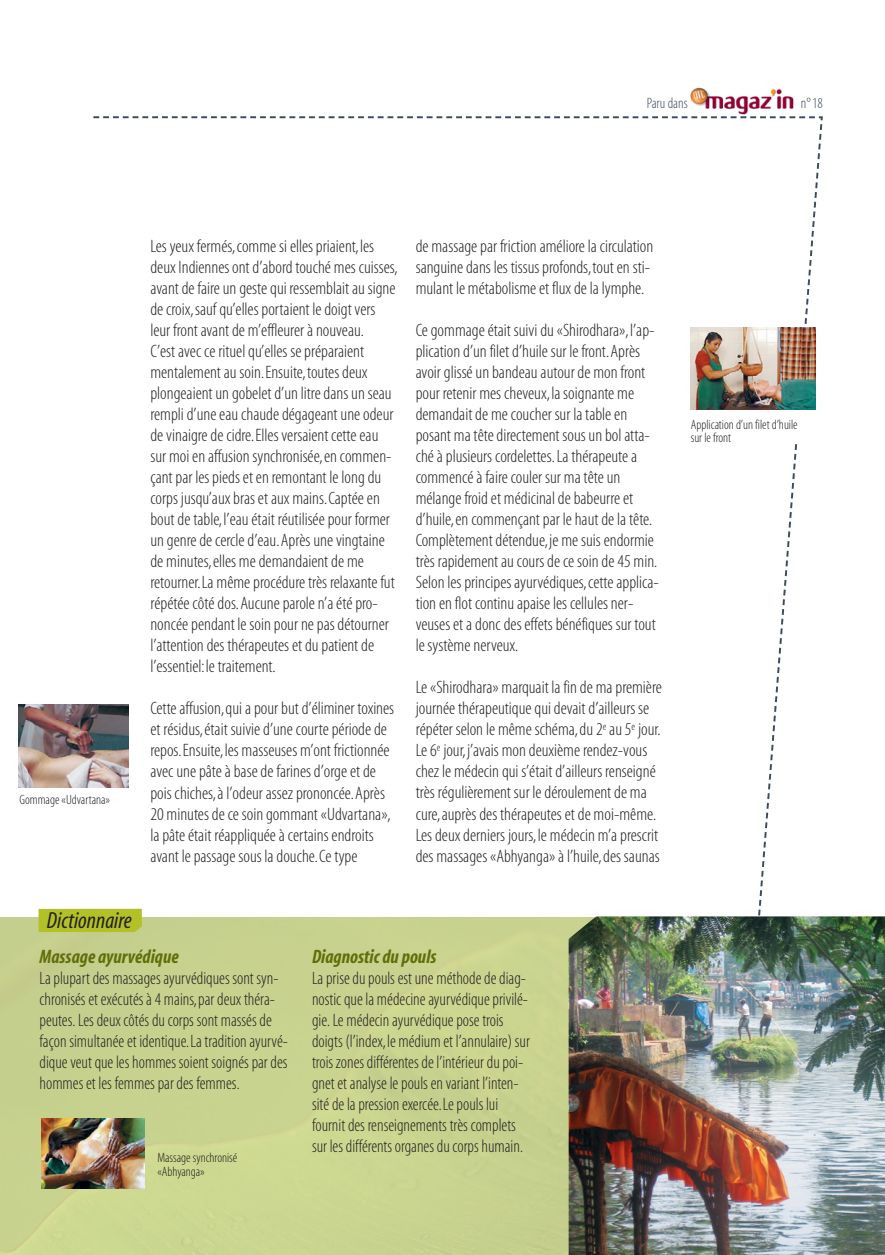
<style>
.page{position:relative;width:885px;height:1255px;background:#fff}
.page>*{position:absolute;margin:0;border:0;box-sizing:border-box;transform-origin:0 0}
.t1{font:23.4px "Myriad MM It 400 300";color:#231f20}
.t2{font:19.5px "Myriad MM It 700 300";color:#616f0a}
.t3{font:18px/21px "Myriad MM 215 300";color:#231f20}
.t4{font:15px "Myriad MM 215 300";color:#3c4b5d}
.t5{font:13.5px/13.5px "Myriad MM 215 300";color:#231f20}
</style>
<div class="page">
<img style="left:690px;top:87px;width:104px;height:28px">
<div style="left:0;top:917px;width:568px;height:337px;background:#c8d28f"></div>
<img style="left:41px;top:1118px;width:104px;height:70px">
<img style="left:18px;top:704px;width:111px;height:83px">
<img style="left:568px;top:916px;width:316px;height:338px">
<img style="left:690px;top:327px;width:125px;height:82px">
<div style="left:39px;top:908px;width:103px;height:24px;background:#b1c126"></div>
<p class="t4" style="left:646px;top:98px;width:42px">Paru dans</p>
<p class="t4" style="left:800px;top:98px;width:24px">n°18</p>
<p class="t5" style="left:20px;top:794px;width:92px">Gommage «Udvartana»</p>
<p class="t1" style="left:47px;top:911px;width:86px">Dictionnaire</p>
<p class="t3" style="left:150px;top:237px;width:249px">Les yeux fermés, comme si elles priaient, les deux Indiennes ont d’abord touché mes cuisses, avant de faire un geste qui ressemblait au signe de croix, sauf qu’elles portaient le doigt vers leur front avant de m’effleurer à nouveau.<br>C’est avec ce rituel qu’elles se préparaient mentalement au soin. Ensuite, toutes deux plongeaient un gobelet d’un litre dans un seau rempli d’une eau chaude dégageant une odeur de vinaigre de cidre. Elles versaient cette eau sur moi en affusion synchronisée, en commen&shy;çant par les pieds et en remontant le long du corps jusqu’aux bras et aux mains. Captée en bout de table, l’eau était réutilisée pour former un genre de cercle d’eau. Après une vingtaine de minutes, elles me demandaient de me retourner. La même procédure très relaxante fut répétée côté dos. Aucune parole n’a été pro&shy;noncée pendant le soin pour ne pas détourner l’attention des thérapeutes et du patient de l’essentiel: le traitement.</p>
<p class="t3" style="left:150px;top:699px;width:245px">Cette affusion, qui a pour but d’éliminer toxines et résidus, était suivie d’une courte période de repos. Ensuite, les masseuses m’ont frictionnée avec une pâte à base de farines d’orge et de pois chiches, à l’odeur assez prononcée. Après 20 minutes de ce soin gommant «Udvartana», la pâte était réappliquée à certains endroits avant le passage sous la douche. Ce type</p>
<p class="t3" style="left:415px;top:237px;width:239px">de massage par friction améliore la circulation sanguine dans les tissus profonds, tout en sti&shy;mulant le métabolisme et flux de la lymphe.</p>
<p class="t3" style="left:415px;top:321px;width:245px">Ce gommage était suivi du «Shirodhara», l’ap&shy;plication d’un filet d’huile sur le front. Après avoir glissé un bandeau autour de mon front pour retenir mes cheveux, la soignante me demandait de me coucher sur la table en posant ma tête directement sous un bol atta&shy;ché à plusieurs cordelettes.La thérapeute a commencé à faire couler sur ma tête un mélange froid et médicinal de babeurre et d’huile, en commençant par le haut de la tête.<br>Complètement détendue, je me suis endormie très rapidement au cours de ce soin de 45 min.<br>Selon les principes ayurvédiques, cette applica&shy;tion en flot continu apaise les cellules ner&shy;veuses et a donc des effets bénéfiques sur tout le système nerveux.</p>
<p class="t3" style="left:415px;top:678px;width:247px">Le «Shirodhara» marquait la fin de ma première journée thérapeutique qui devait d’ailleurs se répéter selon le même schéma, du 2<sup>e</sup> au 5<sup>e</sup> jour.<br>Le 6<sup>e</sup> jour, j’avais mon deuxième rendez-vous chez le médecin qui s’était d’ailleurs renseigné très régulièrement sur le déroulement de ma cure, auprès des thérapeutes et de moi-même.<br>Les deux derniers jours, le médecin m’a prescrit des massages «Abhyanga» à l’huile, des saunas</p>
<p class="t5" style="left:690px;top:419px;width:108px">Application d’un filet d’huile sur le front</p>
<p class="t2" style="left:40px;top:949px;width:141px">Massage ayurvédique</p>
<p class="t3" style="left:40px;top:969px;width:250px">La plupart des massages ayurvédiques sont syn&shy;chronisés et exécutés à 4 mains, par deux théra&shy;peutes. Les deux côtés du corps sont massés de façon simultanée et identique. La tradition ayurvé&shy;dique veut que les hommes soient soignés par des hommes et les femmes par des femmes.</p>
<p class="t5" style="left:157px;top:1152px;width:81px">Massage synchronisé «Abhyanga»</p>
<p class="t2" style="left:312px;top:949px;width:126px">Diagnostic du pouls</p>
<p class="t3" style="left:312px;top:969px;width:219px">La prise du pouls est une méthode de diag&shy;nostic que la médecine ayurvédique privilé&shy;gie. Le médecin ayurvédique pose trois doigts (l’index, le médium et l’annulaire) sur trois zones différentes de l’intérieur du poi&shy;gnet et analyse le pouls en variant l’inten&shy;sité de la pression exercée. Le pouls lui fournit des renseignements très complets sur les différents organes du corps humain.</p>
</div>
